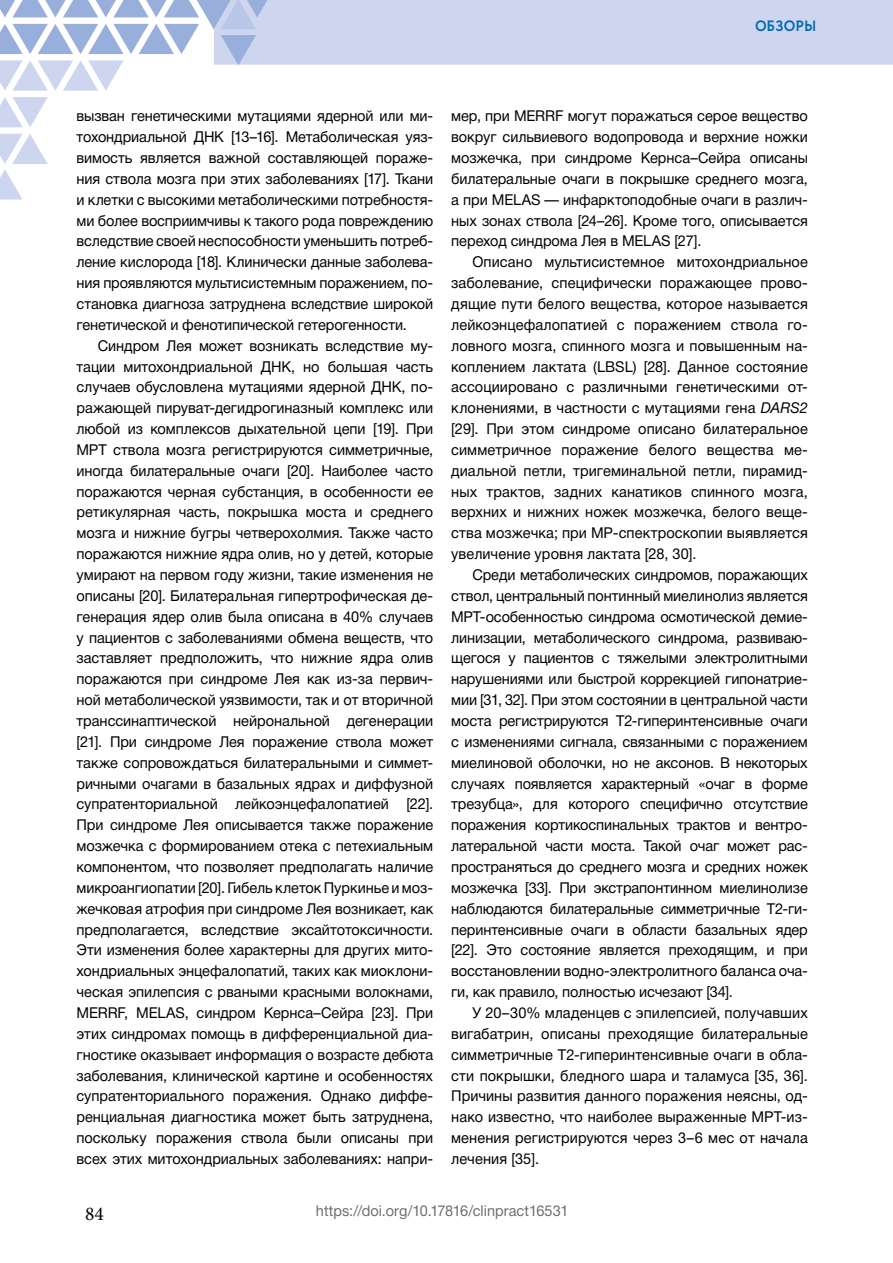
<style>
.page{position:relative;width:893px;height:1263px;background:#fff}
.page>*{position:absolute;margin:0;border:0;box-sizing:border-box;transform-origin:0 0}
.t1{font:19.5px "Minion Pro";color:#000}
.t2{font:15px/20.9px "Helvetica Neue Cyr";letter-spacing:-.005em;color:#000;text-align:justify}
.t3{font:15px "Helvetica Neue Cyr";letter-spacing:.005em;color:#706f6f}
.t4{font:700 15px "Circe";letter-spacing:-.005em;color:#016ab3;scale:.95 1}
.s1{font-style:italic}
</style>
<div class="page">
<svg style="left:0;top:97px;width:48px;height:30px"></svg>
<svg style="left:0;top:134px;width:48px;height:65px"></svg>
<svg style="left:0;top:0;width:893px;height:91px"></svg>
<p class="t4" style="left:755px;top:16px;width:66px">ОБЗОРЫ</p>
<p class="t2" style="left:451px;top:106px;width:358px">мер, при MERRF могут поражаться серое вещество вокруг сильвиевого водопровода и верхние ножки мозжечка, при синдроме Кернса–Сейра описаны билатеральные очаги в покрышке среднего мозга, а при MELAS — инфарктоподобные очаги в различ&shy;ных зонах ствола [24–26]. Кроме того, описывается переход синдрома Лея в MELAS [27].</p>
<p class="t2" style="left:451px;top:252px;width:358px;text-indent:21px">Описано мультисистемное митохондриальное заболевание, специфически поражающее прово&shy;дящие пути белого вещества, которое называется лейкоэнцефалопатией с поражением ствола го&shy;ловного мозга, спинного мозга и повышенным на&shy;коплением лактата (LBSL) [28]. Данное состояние ассоциировано с различными генетическими от&shy;клонениями, в частности с мутациями гена <span class="s1">DARS2 </span>[29]. При этом синдроме описано билатеральное симметричное поражение белого вещества ме&shy;диальной петли, тригеминальной петли, пирамид&shy;ных трактов, задних канатиков спинного мозга, верхних и нижних ножек мозжечка, белого веще&shy;ства мозжечка; при МР-спектроскопии выявляется увеличение уровня лактата [28, 30].</p>
<p class="t2" style="left:451px;top:564px;width:358px;text-indent:21px">Среди метаболических синдромов, поражающих ствол, центральный понтинный миелинолиз является МРТ-особенностью синдрома осмотической демие&shy;линизации, метаболического синдрома, развиваю&shy;щегося у пациентов с тяжелыми электролитными нарушениями или быстрой коррекцией гипонатрие&shy;мии [31, 32]. При этом состоянии в центральной части моста регистрируются Т2-гиперинтенсивные очаги с изменениями сигнала, связанными с поражением миелиновой оболочки, но не аксонов. В некоторых случаях появляется характерный «очаг в форме трезубца», для которого специфично отсутствие поражения кортикоспинальных трактов и вентро&shy;латеральной части моста. Такой очаг может рас&shy;пространяться до среднего мозга и средних ножек мозжечка [33]. При экстрапонтинном миелинолизе наблюдаются билатеральные симметричные Т2-ги&shy;перинтенсивные очаги в области базальных ядер [22]. Это состояние является преходящим, и при восстановлении водно-электролитного баланса оча&shy;ги, как правило, полностью исчезают [34].</p>
<p class="t2" style="left:451px;top:1002px;width:358px;text-indent:21px">У 20–30% младенцев с эпилепсией, получавших вигабатрин, описаны преходящие билатеральные симметричные Т2-гиперинтенсивные очаги в обла&shy;сти покрышки, бледного шара и таламуса [35, 36].<br>Причины развития данного поражения неясны, од&shy;нако известно, что наиболее выраженные МРТ-из&shy;менения регистрируются через 3–6 мес от начала лечения [35].</p>
<p class="t3" style="left:316px;top:1203px;width:254px">https://doi.org/10.17816/clinpract16531</p>
<p class="t2" style="left:77px;top:106px;width:358px">вызван генетическими мутациями ядерной или ми&shy;тохондриальной ДНК [13–16]. Метаболическая уяз&shy;вимость является важной составляющей пораже&shy;ния ствола мозга при этих заболеваниях [17]. Ткани и клетки с высокими метаболическими потребностя&shy;ми более восприимчивы к такого рода повреждению вследствие своей неспособности уменьшить потреб&shy;ление кислорода [18]. Клинически данные заболева&shy;ния проявляются мультисистемным поражением, по&shy;становка диагноза затруднена вследствие широкой генетической и фенотипической гетерогенности.</p>
<p class="t2" style="left:77px;top:335px;width:358px;text-indent:21px">Синдром Лея может возникать вследствие му&shy;тации митохондриальной ДНК, но большая часть случаев обусловлена мутациями ядерной ДНК, по&shy;ражающей пируват-дегидрогиназный комплекс или любой из комплексов дыхательной цепи [19]. При МРТ ствола мозга регистрируются симметричные, иногда билатеральные очаги [20]. Наиболее часто поражаются черная субстанция, в особенности ее ретикулярная часть, покрышка моста и среднего мозга и нижние бугры четверохолмия. Также часто поражаются нижние ядра олив, но у детей, которые умирают на первом году жизни, такие изменения не описаны [20]. Билатеральная гипертрофическая де&shy;генерация ядер олив была описана в 40% случаев у пациентов с заболеваниями обмена веществ, что заставляет предположить, что нижние ядра олив поражаются при синдроме Лея как из-за первич&shy;ной метаболической уязвимости, так и от вторичной транссинаптической нейрональной дегенерации [21]. При синдроме Лея поражение ствола может также сопровождаться билатеральными и симмет&shy;ричными очагами в базальных ядрах и диффузной супратенториальной лейкоэнцефалопатией [22].<br>При синдроме Лея описывается также поражение мозжечка с формированием отека с петехиальным компонентом, что позволяет предполагать наличие микроангиопатии [20]. Гибель клеток Пуркинье и моз&shy;жечковая атрофия при синдроме Лея возникает, как предполагается, вследствие эксайтотоксичности.<br>Эти изменения более характерны для других мито&shy;хондриальных энцефалопатий, таких как миоклони&shy;ческая эпилепсия с рваными красными волокнами, MERRF, MELAS, синдром Кернса–Сейра [23]. При этих синдромах помощь в дифференциальной диа&shy;гностике оказывает информация о возрасте дебюта заболевания, клинической картине и особенностях супратенториального поражения. Однако диффе&shy;ренциальная диагностика может быть затруднена, поскольку поражения ствола были описаны при всех этих митохондриальных заболеваниях: напри-</p>
<h1 class="t1" style="left:85px;top:1202px;width:20px">84</h1>
</div>
